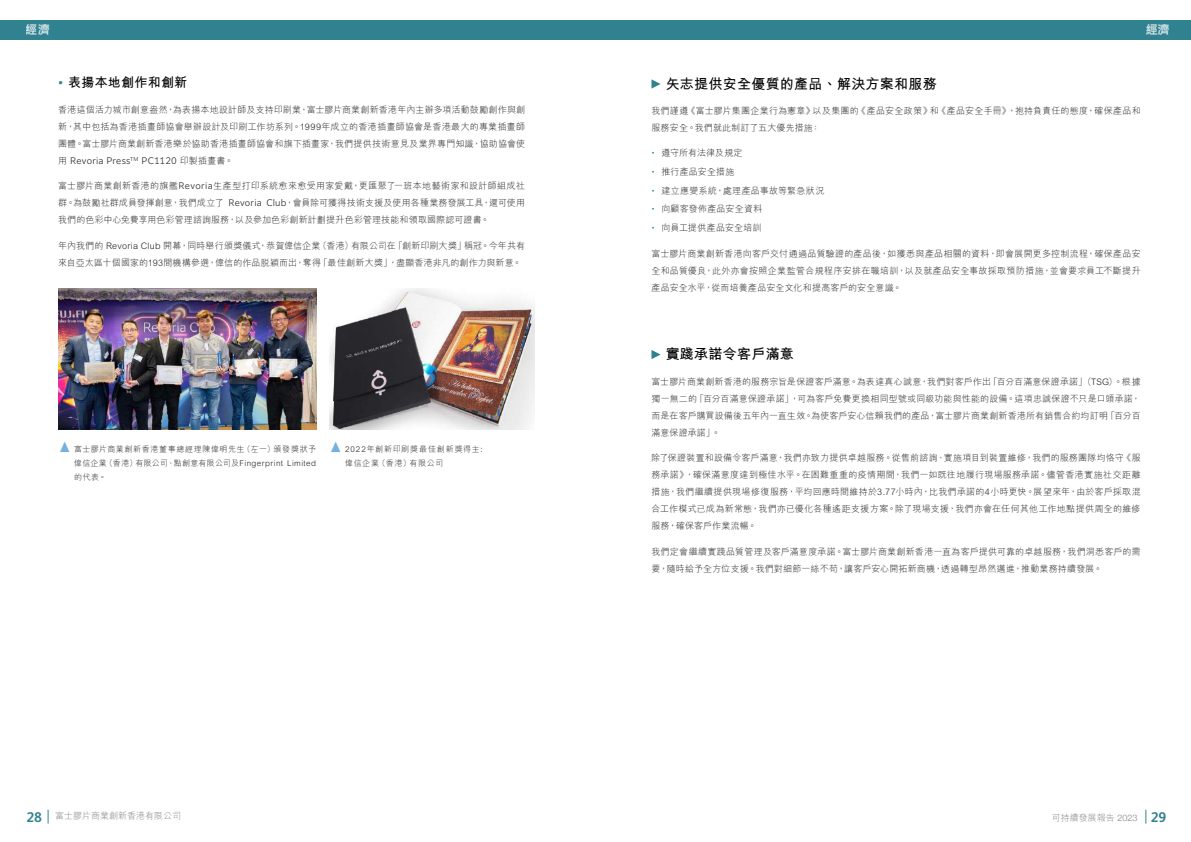
<style>
.page{position:relative;width:1191px;height:842px;background:#fff}
.page>*{position:absolute;margin:0;border:0;box-sizing:border-box;transform-origin:0 0}
.t1{font:700 15px "Arial";color:#74b1dd;scale:.9 1}
.t2{font:700 14px "M Hei HK";letter-spacing:.02em;color:#000}
.t3{font:700 13px "M Hei HK";letter-spacing:.02em;color:#000}
.t4{font:800 12px "M Hei HK";color:#fff}
.t5{font:300 9px/17px "M Hei HK";letter-spacing:.02em;color:#231f20;text-align:justify}
.t6{font:300 9px "M Hei HK";color:#808285}
.t7{font:300 9px "Clarimo UDPE";letter-spacing:.025em;color:#231f20}
.t8{font:300 9px "M Hei HK";letter-spacing:-.005em;color:#231f20}
.t9{font:300 8px/14px "M Hei HK";letter-spacing:.06em;color:#231f20;text-align:justify}
.t10{font:300 8px/14px "M Hei HK";letter-spacing:.095em;color:#231f20}
.s1{font-family:"Clarimo UDPE";font-weight:500;font-size:12px;color:#318290}
.s2{font-family:"M Hei HK"}
.s3{font-family:"Clarimo UDPE"}
.s4{font-family:"Clarimo UDPE";color:#318290}
.s5{font-family:"Xerox Sans";font-weight:700;font-size:14px;color:#318290}
.s6{font-family:"Helvetica Neue"}
</style>
<div class="page">
<svg style="left:48px;top:810px;width:1px;height:13px"></svg>
<svg style="left:1145px;top:810px;width:1px;height:13px"></svg>
<div style="left:0;top:20px;width:595px;height:20px;background:#318290"></div>
<div style="left:595px;top:20px;width:9px;height:20px;background:#318290"></div>
<div style="left:604px;top:20px;width:587px;height:20px;background:#318290"></div>
<img style="left:58px;top:288px;width:258px;height:141px">
<svg style="left:651px;top:79px;width:9px;height:10px"></svg>
<svg style="left:651px;top:350px;width:9px;height:9px"></svg>
<img style="left:329px;top:288px;width:205px;height:141px">
<h3 class="t4" style="left:26px;top:21px;width:25px">經濟</h3>
<h3 class="t4" style="left:1145px;top:21px;width:25px">經濟</h3>
<h3 class="t3" style="left:58px;top:73px;width:131px"><span class="s1">•</span> 表揚本地創作和創新</h3>
<p class="t5" style="left:58px;top:101px;width:468px">香港這個活力城市創意盎然，為表揚本地設計師及支持印刷業，富士膠片商業創新香港年內主辦多項活動鼓勵創作與創新，其中包括為香港插畫師協會舉辦設計及印刷工作坊系列。1999年成立的香港插畫師協會是香港最大的專業插畫師團體。富士膠片商業創新香港樂於協助香港插畫師協會和旗下插畫家，我們提供技術意見及業界專門知識，協助協會使</p>
<p class="t7" style="left:58px;top:153px;width:177px"><span class="s2">用</span> Revoria Press<sup>TM</sup> PC1120 <span class="s2">印製插畫書。</span></p>
<p class="t5" style="left:58px;top:177px;width:468px">富士膠片商業創新香港的旗艦<span class="s3">Revoria</span>生產型打印系統愈來愈受用家愛戴，更匯聚了一班本地藝術家和設計師組成社群。為鼓勵社群成員發揮創意，我們成立了 <span class="s3">Revoria Club</span>，會員除可獲得技術支援及使用各種業務發展工具，還可使用我們的色彩中心免費享用色彩管理諮詢服務，以及參加色彩創新計劃提升色彩管理技能和領取國際認可證書。</p>
<p class="t5" style="left:58px;top:237px;width:468px">年內我們的 Revoria Club 開幕，同時舉行頒獎儀式，恭賀偉信企業（香港）有限公司在「創新印刷大獎」稱冠。今年共有來自亞太區十個國家的193間機構參選，偉信的作品脫穎而出，奪得「最佳創新大獎」，盡顯香港非凡的創作力與新意。</p>
<h1 class="t1" style="left:58px;top:437px;width:16px">▲</h1>
<h1 class="t1" style="left:329px;top:437px;width:16px">▲</h1>
<p class="t9" style="left:74px;top:442px;width:243px">富士膠片商業創新香港董事總經理陳偉明先生（左一）頒發獎狀予偉信企業（香港）有限公司、點創意有限公司及Fingerprint Limited的代表。</p>
<p class="t10" style="left:345px;top:442px;width:139px">2022年創新印刷獎最佳創新獎得主:偉信企業（香港）有限公司</p>
<h2 class="t2" style="left:665px;top:74px;width:273px">矢志提供安全優質的產品、解決方案和服務</h2>
<p class="t5" style="left:651px;top:102px;width:491px">我們謹遵《富士膠片集團企業行為憲章》以及集團的《產品安全政策》和《產品安全手冊》，抱持負責任的態度，確保產品和服務安全。我們就此制訂了五大優先措施：</p>
<p class="t8" style="left:651px;top:146px;width:93px"><span class="s4">•</span> 遵守所有法律及規定</p>
<p class="t5" style="left:651px;top:163px;width:84px"><span class="s4">•</span> 推行產品安全措施</p>
<p class="t5" style="left:651px;top:181px;width:174px"><span class="s4">•</span> 建立應變系統，處理產品事故等緊急狀況</p>
<p class="t5" style="left:651px;top:200px;width:112px"><span class="s4">•</span> 向顧客發佈產品安全資料</p>
<p class="t5" style="left:651px;top:219px;width:112px"><span class="s4">•</span> 向員工提供產品安全培訓</p>
<p class="t5" style="left:651px;top:245px;width:490px">富士膠片商業創新香港向客戶交付通過品質驗證的產品後，如獲悉與產品相關的資料，即會展開更多控制流程，確保產品安全和品質優良，此外亦會按照企業監管合規程序安排在職培訓，以及就產品安全事故採取預防措施，並會要求員工不斷提升產品安全水平，從而培養產品安全文化和提高客戶的安全意識。</p>
<h2 class="t2" style="left:665px;top:344px;width:130px">實踐承諾令客戶滿意</h2>
<p class="t5" style="left:651px;top:373px;width:490px">富士膠片商業創新香港的服務宗旨是保證客戶滿意。為表達真心誠意，我們對客戶作出「百分百滿意保證承諾」（TSG）。根據獨一無二的「百分百滿意保證承諾」，可為客戶免費更換相同型號或同級功能與性能的設備。這項忠誠保證不只是口頭承諾，而是在客戶購買設備後五年內一直生效。為使客戶安心信賴我們的產品，富士膠片商業創新香港所有銷售合約均訂明「百分百滿意保證承諾」。</p>
<p class="t5" style="left:651px;top:449px;width:491px">除了保證裝置和設備令客戶滿意，我們亦致力提供卓越服務。從售前諮詢、實施項目到裝置維修，我們的服務團隊均恪守《服務承諾》，確保滿意度達到極佳水平。在困難重重的疫情期間，我們一如既往地履行現場服務承諾。儘管香港實施社交距離措施，我們繼續提供現場修復服務，平均回應時間維持於3.77小時內，比我們承諾的4小時更快。展望來年，由於客戶採取混合工作模式已成為新常態，我們亦已優化各種遙距支援方案。除了現場支援，我們亦會在任何其他工作地點提供周全的維修服務，確保客戶作業流暢。</p>
<p class="t5" style="left:651px;top:543px;width:490px">我們定會繼續實踐品質管理及客戶滿意度承諾。富士膠片商業創新香港一直為客戶提供可靠的卓越服務，我們洞悉客戶的需要，隨時給予全方位支援。我們對細節一絲不苟，讓客戶安心開拓新商機，透過轉型昂然邁進，推動業務持續發展。</p>
<p class="t6" style="left:26px;top:809px;width:156px"><span class="s5">28</span> 富士膠片商業創新香港有限公司</p>
<p class="t6" style="left:1052px;top:812px;width:116px">可持續發展報告 <span class="s6">2023</span> <span class="s5">29</span></p>
</div>
